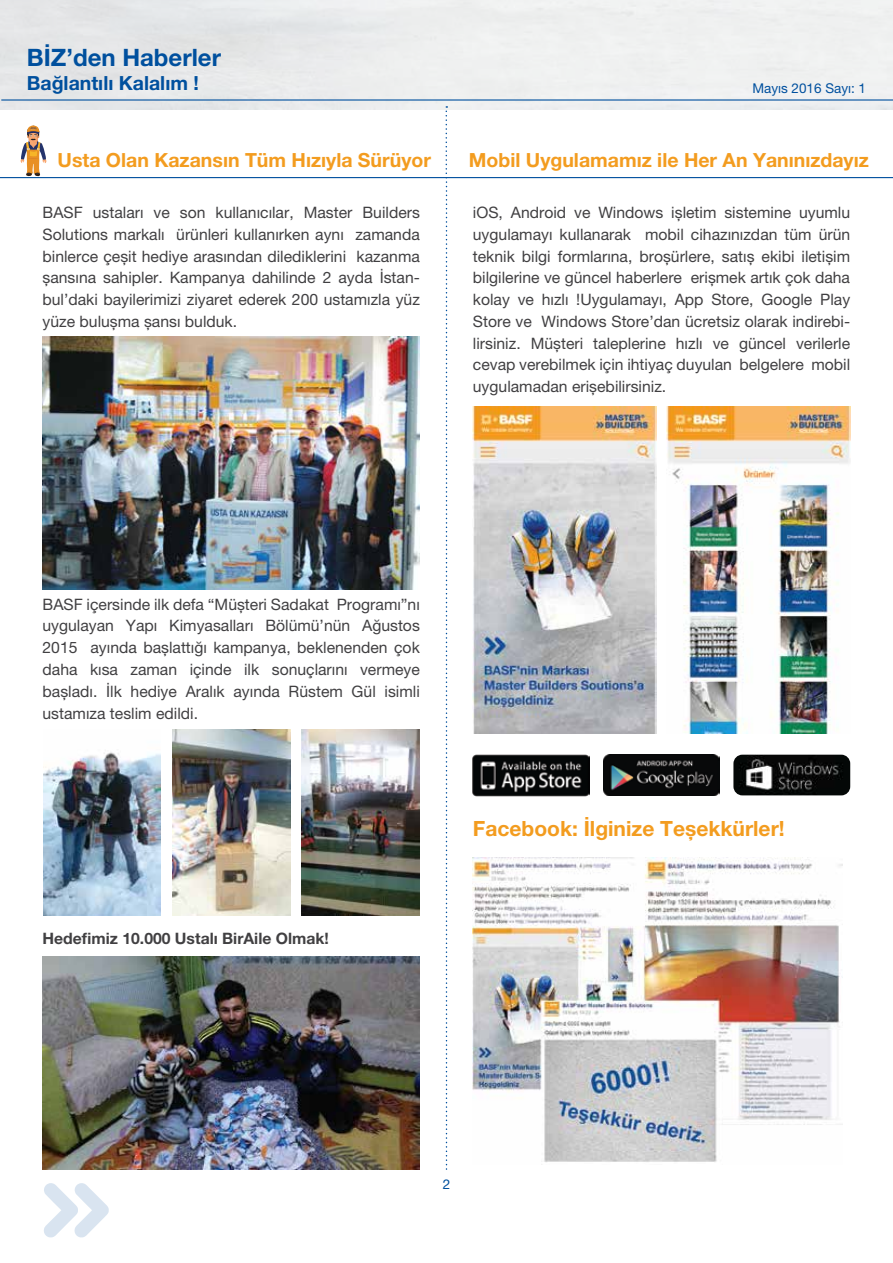
<style>
.page{position:relative;width:893px;height:1263px;background:#fff}
.page>*{position:absolute;margin:0;border:0;box-sizing:border-box;transform-origin:0 0}
.t1{font:700 24px "Helvetica Neue LT Pro";color:#00509e}
.t2{font:700 21px "Helvetica Neue LT Pro";color:#f39c1f}
.t3{font:700 19.5px "Helvetica Neue LT Pro";color:#f39c1f}
.t4{font:700 19.5px "Helvetica Neue LT Pro";color:#00509e}
.t5{font:15.75px/21.8px "Helvetica Neue LT Pro";color:#414042;text-align:justify}
.t6{font:700 15.75px "Helvetica Neue LT Pro";color:#414042}
.t7{font:13.5px "Helvetica Neue LT Pro";color:#00509e}
</style>
<div class="page">
<hr style="left:1px;top:99px;width:892px;height:2px;background:#00509e">
<svg style="left:445px;top:106px;width:3px;height:1064px"></svg>
<hr style="left:0;top:177px;width:893px;height:1px;background:#00509e">
<svg style="left:44px;top:1183px;width:65px;height:54px"></svg>
<svg style="left:21px;top:125px;width:25px;height:52px"></svg>
<img style="left:43px;top:337px;width:377px;height:252px">
<img style="left:43px;top:956px;width:377px;height:213px">
<img style="left:473px;top:406px;width:184px;height:328px">
<img style="left:666px;top:406px;width:184px;height:328px">
<img style="left:473px;top:754px;width:117px;height:43px">
<img style="left:603px;top:755px;width:117px;height:40px">
<img style="left:733px;top:755px;width:117px;height:40px">
<img style="left:473px;top:858px;width:370px;height:307px">
<img style="left:43px;top:752px;width:118px;height:163px">
<img style="left:173px;top:730px;width:118px;height:185px">
<img style="left:302px;top:730px;width:117px;height:185px">
<h1 class="t1" style="left:27px;top:43px;width:196px">BİZ’den Haberler</h1>
<p class="t4" style="left:27px;top:71px;width:174px">Bağlantılı Kalalım !</p>
<p class="t7" style="left:752px;top:80px;width:115px">Mayıs 2016 Sayı: 1</p>
<p class="t3" style="left:58px;top:148px;width:375px">Usta Olan Kazansın Tüm Hızıyla Sürüyor</p>
<p class="t3" style="left:469px;top:148px;width:401px">Mobil Uygulamamız ile Her An Yanınızdayız</p>
<p class="t5" style="left:473px;top:201px;width:379px">iOS, Android ve Windows ișletim sistemine uyumlu uygulamayı kullanarak mobil cihazınızdan tüm ürün teknik bilgi formlarına, broșürlere, satıș ekibi iletișim bilgilerine ve güncel haberlere erișmek artık çok daha kolay ve hızlı !Uygulamayı, App Store, Google Play Store ve Windows Store’dan ücretsiz olarak indirebi&shy;lirsiniz. Müșteri taleplerine hızlı ve güncel verilerle cevap verebilmek için ihtiyaç duyulan belgelere mobil uygulamadan erișebilirsiniz.</p>
<p class="t5" style="left:43px;top:201px;width:379px">BASF ustaları ve son kullanıcılar, Master Builders Solutions markalı ürünleri kullanırken aynı zamanda binlerce çeșit hediye arasından dilediklerini kazanma șansına sahipler. Kampanya dahilinde 2 ayda İstan&shy;bul’daki bayilerimizi ziyaret ederek 200 ustamızla yüz yüze bulușma șansı bulduk.</p>
<p class="t5" style="left:43px;top:593px;width:379px">BASF içersinde ilk defa “Müșteri Sadakat Programı”nı uygulayan Yapı Kimyasalları Bölümü’nün Ağustos 2015 ayında bașlattığı kampanya, beklenenden çok daha kısa zaman içinde ilk sonuçlarını vermeye bașladı. İlk hediye Aralık ayında Rüstem Gül isimli ustamıza teslim edildi.</p>
<p class="t6" style="left:43px;top:929px;width:288px">Hedefimiz 10.000 Ustalı BirAile Olmak!</p>
<h2 class="t2" style="left:473px;top:815px;width:313px">Facebook: İlginize Teșekkürler!</h2>
<p class="t7" style="left:443px;top:1176px;width:9px">2</p>
</div>
